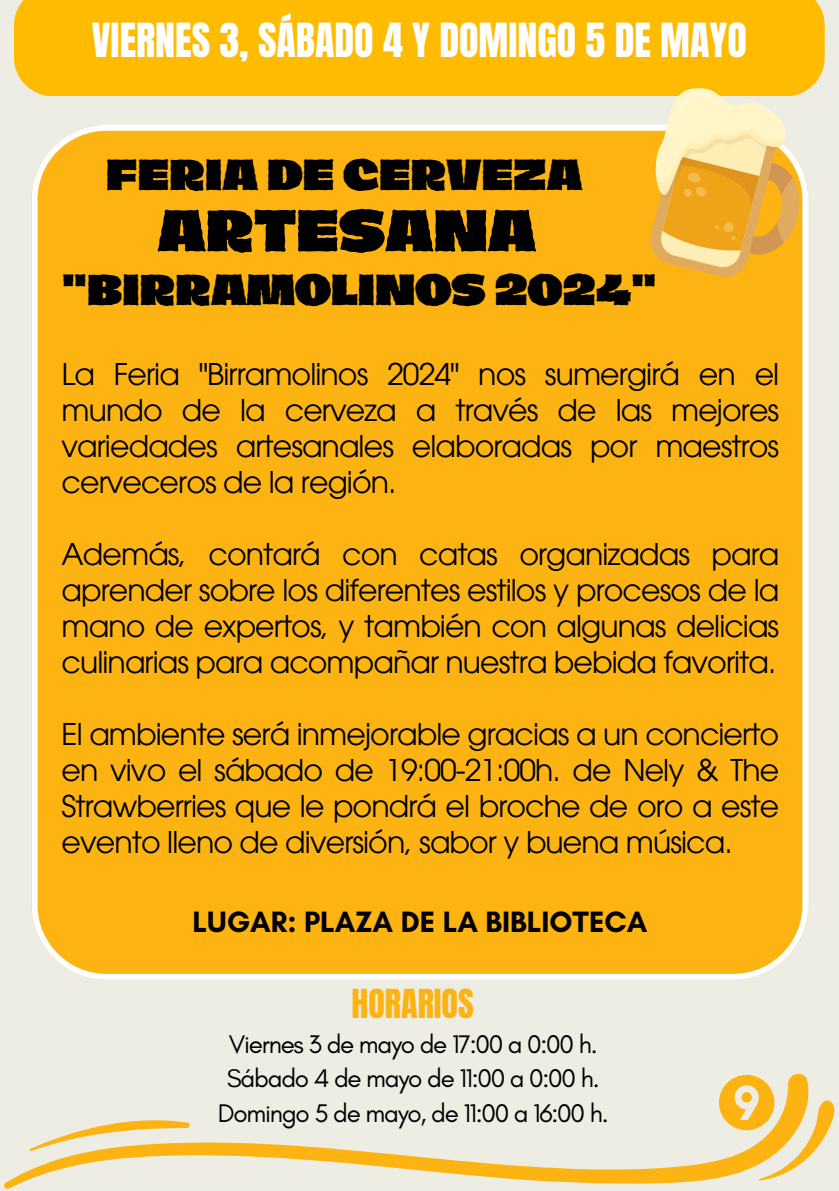
<style>
.page{position:relative;width:839px;height:1191px;background:#fff}
.page>*{position:absolute;margin:0;border:0;box-sizing:border-box;transform-origin:0 0}
.t1{font:900 54px "Dingos Stamp";letter-spacing:-.03em;color:#000}
.t2{font:900 40px "Dingos Stamp";letter-spacing:-.03em;color:#000}
.t3{font:40px "Anton";color:#fff}
.t4{font:34px "Anton";color:#fdb311}
.t5{font:30px/36px "ITC Avant Garde Pro";letter-spacing:-.03em;color:#000;text-align:justify}
.t6{font:700 30px "Glacial Indifference";color:#000}
.t7{font:26px/34.4px "Glacial Indifference";letter-spacing:-.05em;color:#000;text-align:center}
</style>
<div class="page">
<div style="left:0;top:0;width:838px;height:1191px;background:#edede4"></div>
<svg style="left:4px;top:1073px;width:799px;height:116px"></svg>
<svg style="left:29px;top:1115px;width:162px;height:37px"></svg>
<svg style="left:719px;top:1075px;width:116px;height:106px"></svg>
<div style="left:32px;top:125px;width:776px;height:855px;background:#fdb311"></div>
<div style="left:14px;top:0;width:810px;height:96px;background:#fb0"></div>
<svg style="left:640px;top:72px;width:168px;height:210px"></svg>
<h2 class="t3" style="left:92px;top:11px;width:656px">VIERNES 3, SÁBADO 4 Y DOMINGO 5 DE MAYO</h2>
<h2 class="t2" style="left:106px;top:158px;width:479px">FERIA DE CERVEZA</h2>
<h1 class="t1" style="left:157px;top:209px;width:382px">ARTESANA</h1>
<h2 class="t2" style="left:62px;top:274px;width:596px">"BIRRAMOLINOS 2024"</h2>
<p class="t5" style="left:62px;top:360px;width:719px">La Feria "Birramolinos 2024" nos sumergirá en el mundo de la cerveza a través de las mejores variedades artesanales elaboradas por maestros cerveceros de la región.</p>
<p class="t5" style="left:62px;top:540px;width:719px">Además, contará con catas organizadas para aprender sobre los diferentes estilos y procesos de la mano de expertos, y también con algunas delicias culinarias para acompañar nuestra bebida favorita.</p>
<p class="t5" style="left:62px;top:720px;width:719px">El ambiente será inmejorable gracias a un concierto en vivo el sábado de 19:00-21:00h. de Nely &amp; The Strawberries que le pondrá el broche de oro a este evento lleno de diversión, sabor y buena música.</p>
<p class="t6" style="left:192px;top:904px;width:456px">LUGAR: PLAZA DE LA BIBLIOTECA</p>
<p class="t4" style="left:351px;top:980px;width:124px">HORARIOS</p>
<p class="t7" style="left:218px;top:1026px;width:392px">Viernes 3 de mayo de 17:00 a 0:00 h.<br>Sábado 4 de mayo de 11:00 a 0:00 h.<br>Domingo 5 de mayo, de 11:00 a 16:00 h.</p>
</div>
